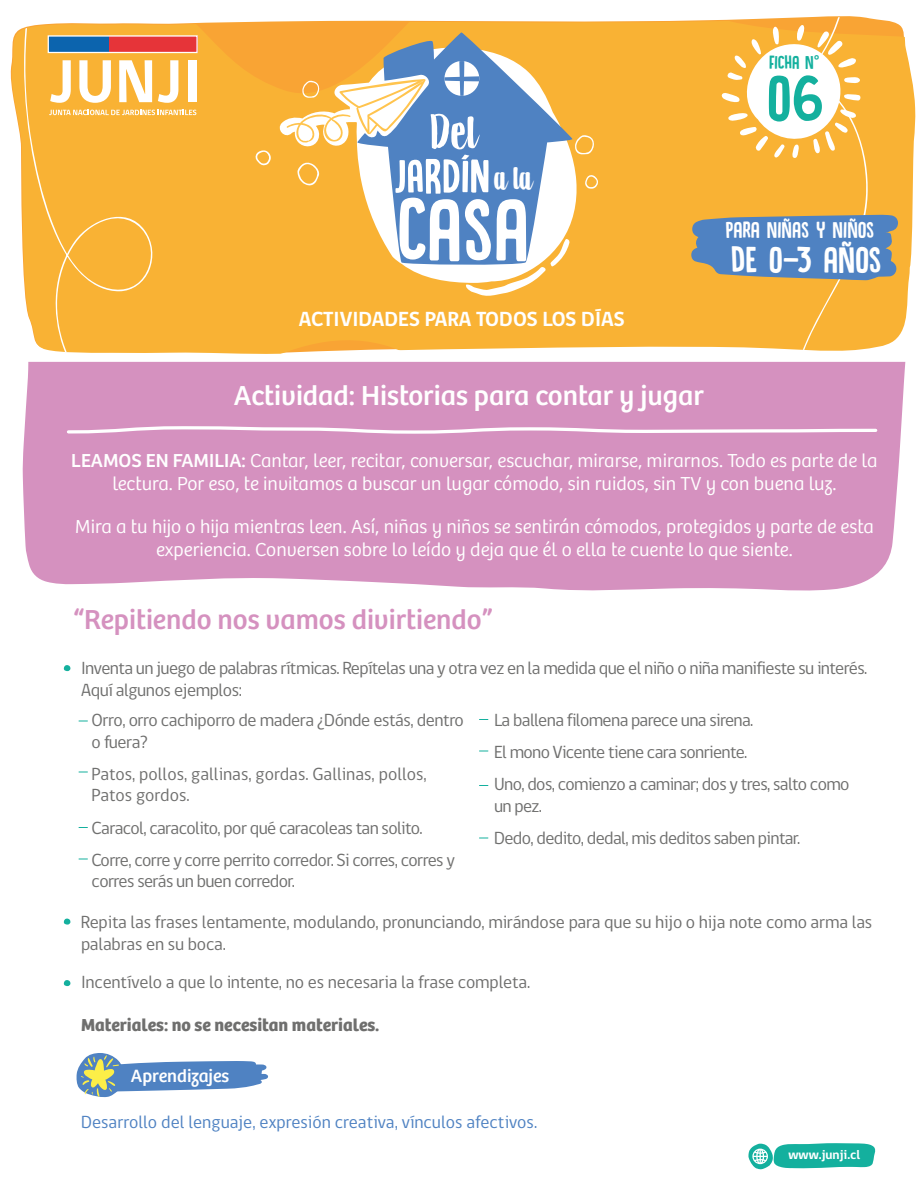
<style>
.page{position:relative;width:918px;height:1188px;background:#fff}
.page>*{position:absolute;margin:0;border:0;box-sizing:border-box;transform-origin:0 0}
.t1{font:92.85px "DK Canoodle";color:#fff}
.t2{font:67.5px "DK Canoodle";color:#14b09e}
.t3{font:53.55px "DK Aiguille";color:#fff}
.t4{font:50.1px "DK Canoodle";color:#fff}
.t5{font:38.55px "DK Canoodle";color:#fff}
.t6{font:28.5px "Bree";color:#fff}
.t7{font:28.5px "Bree";color:#d591bf}
.t8{font:23.85px "DK Canoodle";color:#fff}
.t9{font:700 21px "gob CL";letter-spacing:-.005em;color:#fff}
.t10{font:300 19.5px/22.5px "Bree";color:#fff;text-align:center}
.t11{font:19.5px "DK Canoodle";letter-spacing:-.01em;color:#14b09e}
.t12{font:18.45px "Bree";color:#fff}
.t13{font:18px/32.1px "gob CL";letter-spacing:-.03em;color:#6f6f6e}
.t14{font:18px/21.6px "gob CL";letter-spacing:-.01em;color:#6f6f6e}
.t15{font:18px "gob CL";color:#4f82c2}
.t16{font:18px/21.6px "gob CL";color:#6f6f6e}
.t17{font:700 18px "Bree";color:#6f6f6e}
.t18{font:700 13.05px "gob CL";color:#fff}
.s1{font-family:"DK Aiguille";font-size:37.2px}
.s2{font-family:"Bree"}
.s3{font-weight:400}
</style>
<div class="page">
<div style="left:23px;top:362px;width:882px;height:229px;background:#d591bf"></div>
<svg style="left:10px;top:18px;width:906px;height:333px;background:#f9bb4e"></svg>
<div style="left:619px;top:17px;width:249px;height:334px;background:#f9b234"></div>
<svg style="left:24px;top:18px;width:321px;height:336px;background:#f9b33b"></svg>
<svg style="left:50px;top:60px;width:21px;height:43px"></svg>
<svg style="left:79px;top:60px;width:32px;height:43px"></svg>
<svg style="left:119px;top:60px;width:33px;height:42px"></svg>
<svg style="left:158px;top:60px;width:20px;height:43px"></svg>
<div style="left:188px;top:60px;width:8px;height:42px;background:#fff"></div>
<svg style="left:49px;top:110px;width:147px;height:5px"></svg>
<svg style="left:47px;top:35px;width:151px;height:19px;background:#a5697b"></svg>
<svg style="left:356px;top:46px;width:222px;height:237px;fill:#f9b234"></svg>
<svg style="left:357px;top:32px;width:216px;height:234px;background:#91a0aa"></svg>
<svg style="left:444px;top:61px;width:35px;height:35px"></svg>
<svg style="left:255px;top:74px;width:177px;height:112px"></svg>
<svg style="left:466px;top:239px;width:105px;height:57px"></svg>
<svg style="left:585px;top:175px;width:14px;height:14px"></svg>
<svg style="left:575px;top:135px;width:19px;height:20px"></svg>
<svg style="left:748px;top:1143px;width:128px;height:26px;background:#43bfb1"></svg>
<svg style="left:722px;top:25px;width:140px;height:133px"></svg>
<svg style="left:65px;top:425px;width:814px;height:10px"></svg>
<svg style="left:691px;top:215px;width:207px;height:65px;background:#6387b0"></svg>
<svg style="left:76px;top:1053px;width:192px;height:45px"></svg>
<svg style="left:64px;top:665px;width:6px;height:6px"></svg>
<svg style="left:64px;top:919px;width:6px;height:6px"></svg>
<svg style="left:64px;top:980px;width:6px;height:6px"></svg>
<h3 class="t3" style="left:430px;top:103px;width:50px">Del</h3>
<h3 class="t4" style="left:394px;top:150px;width:140px">JARDÍN<span class="s1">a la</span></h3>
<h1 class="t1" style="left:397px;top:182px;width:134px">CASA</h1>
<p class="t9" style="left:299px;top:304px;width:328px">ACTIVIDADES PARA TODOS LOS DÍAS</p>
<p class="t11" style="left:769px;top:52px;width:52px">FICHA N<span class="s2">°</span></p>
<h2 class="t2" style="left:767px;top:63px;width:59px">06</h2>
<h3 class="t8" style="left:725px;top:218px;width:150px">PARA NIÑAS Y NIÑOS</h3>
<h3 class="t5" style="left:731px;top:240px;width:152px">DE 0-3 AÑOS</h3>
<h3 class="t6" style="left:234px;top:378px;width:472px">Actividad: Historias para contar y jugar</h3>
<p class="t10" style="left:71px;top:450px;width:808px"><span class="s3">LEAMOS EN FAMILIA:</span> Cantar, leer, recitar, conversar, escuchar, mirarse, mirarnos. Todo es parte de la lectura. Por eso, te invitamos a buscar un lugar cómodo, sin ruidos, sin TV y con buena luz.</p>
<p class="t10" style="left:75px;top:516px;width:801px">Mira a tu hijo o hija mientras leen. Así, niñas y niños se sentirán cómodos, protegidos y parte de esta experiencia. Conversen sobre lo leído y deja que él o ella te cuente lo que siente.</p>
<h3 class="t7" style="left:73px;top:603px;width:420px">“Repitiendo nos vamos divirtiendo”</h3>
<p class="t13" style="left:81px;top:658px;width:788px;line-height:21.6px">Inventa un juego de palabras rítmicas. Repítelas una y otra vez en la medida que el niño o niña manifieste su interés.<br>Aquí algunos ejemplos:</p>
<p class="t13" style="left:92px;top:710px;width:374px;line-height:21.6px">Orro, orro cachiporro de madera ¿Dónde estás, dentro o fuera?</p>
<p class="t16" style="left:92px;top:763px;width:337px">Patos, pollos, gallinas, gordas. Gallinas, pollos,<br>Patos gordos.</p>
<p class="t13" style="left:92px;top:812px;width:365px">Caracol, caracolito, por qué caracoleas tan solito.<br>Corre, corre y corre perrito corredor. Si corres, corres y</p>
<p class="t13" style="left:92px;top:866px;width:205px">corres serás un buen corredor.</p>
<p class="t13" style="left:494px;top:705px;width:357px">La ballena filomena parece una sirena.<br>El mono Vicente tiene cara sonriente.<br>Uno, dos, comienzo a caminar; dos y tres, salto como</p>
<p class="t13" style="left:494px;top:790px;width:308px">un pez.<br>Dedo, dedito, dedal, mis deditos saben pintar.</p>
<p class="t14" style="left:81px;top:912px;width:793px">Repita las frases lentamente, modulando, pronunciando, mirándose para que su hijo o hija note como arma las palabras en su boca.</p>
<p class="t14" style="left:81px;top:972px;width:451px">Incentívelo a que lo intente, no es necesaria la frase completa.</p>
<p class="t17" style="left:81px;top:1014px;width:300px">Materiales: no se necesitan materiales.</p>
<p class="t12" style="left:131px;top:1065px;width:100px">Aprendizajes</p>
<p class="t15" style="left:81px;top:1110px;width:458px">Desarrollo del lenguaje, expresión creativa, vínculos afectivos.</p>
<p class="t18" style="left:789px;top:1145px;width:73px">www.junji.cl</p>
</div>
